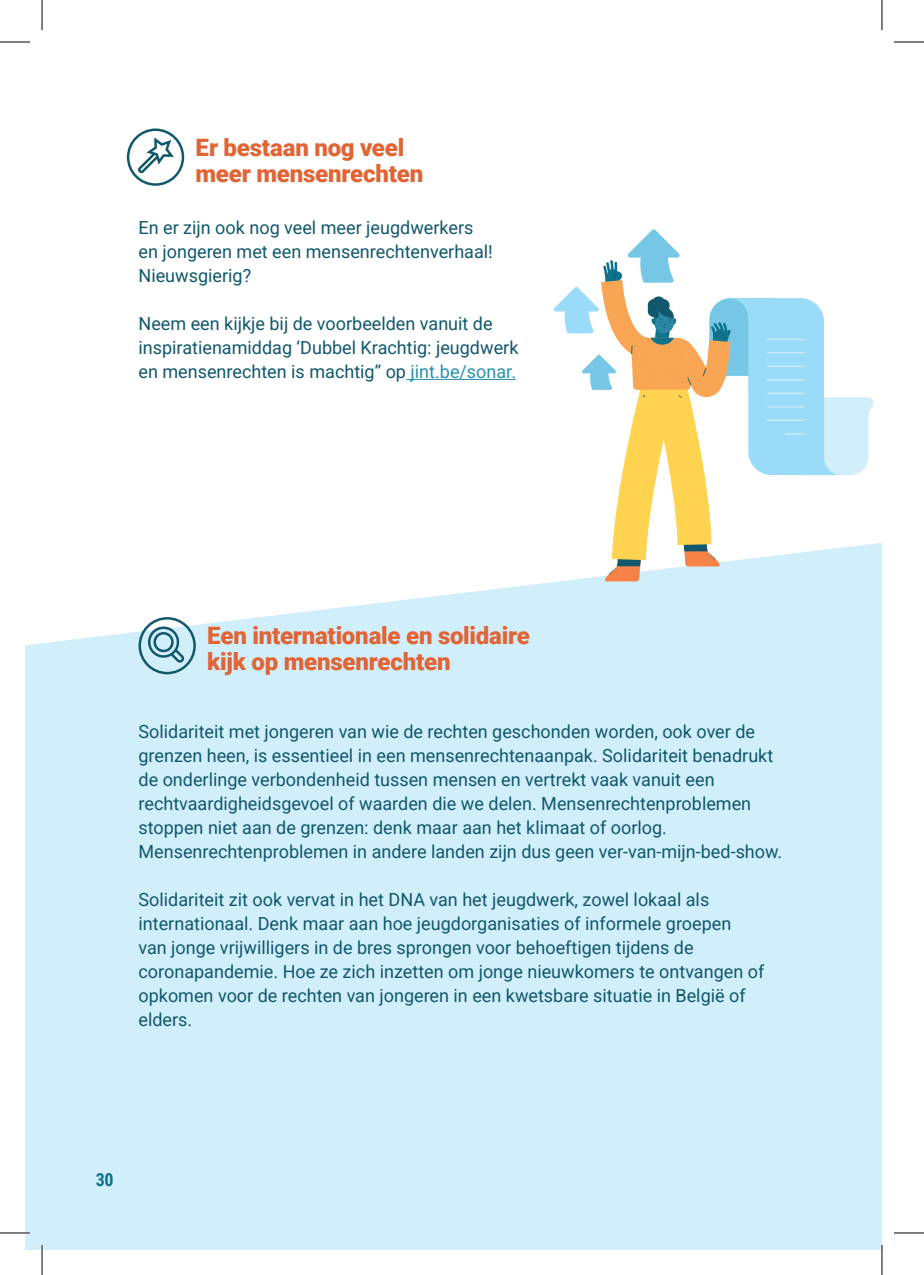
<style>
.page{position:relative;width:924px;height:1275px;background:#fff}
.page>*{position:absolute;margin:0;border:0;box-sizing:border-box;transform-origin:0 0}
.TITELS_BIJ_ICONEN{font:900 24px/26px "Roboto";letter-spacing:-.01em;color:#e16435}
.broodtekst{font:18px/24px "Roboto";color:#11586c}
.t1{font:700 18px "Roboto Condensed";color:#0e738b}
.s1{color:#2791ae}
</style>
<div class="page">
<div style="left:25px;top:543px;width:856px;height:707px;background:#d1eefb"></div>
<hr style="left:406px;top:379px;width:110px;height:1px;background:#2791ae">
<svg style="left:553px;top:229px;width:321px;height:352px"></svg>
<svg style="left:127px;top:128px;width:57px;height:58px"></svg>
<svg style="left:138px;top:617px;width:58px;height:57px;background:#a6c9d6"></svg>
<hr style="left:0;top:1231px;width:30px;height:3px;background:#fff">
<hr style="left:41px;top:1245px;width:2px;height:30px;background:#fff">
<hr style="left:880px;top:1245px;width:2px;height:30px;background:#fff">
<hr style="left:0;top:42px;width:30px;height:1px;background:#000">
<hr style="left:893px;top:42px;width:30px;height:1px;background:#000">
<hr style="left:0;top:1232px;width:30px;height:1px;background:#000">
<hr style="left:893px;top:1232px;width:30px;height:1px;background:#000">
<hr style="left:42px;top:0;width:1px;height:30px;background:#000">
<hr style="left:42px;top:1245px;width:1px;height:30px;background:#000">
<hr style="left:881px;top:0;width:1px;height:30px;background:#000">
<hr style="left:881px;top:1245px;width:1px;height:30px;background:#000">
<p class="TITELS_BIJ_ICONEN" style="left:195px;top:134px;width:210px">Er bestaan nog veel</p>
<p class="TITELS_BIJ_ICONEN" style="left:195px;top:160px;width:229px">meer mensenrechten</p>
<p class="broodtekst" style="left:138px;top:215px;width:356px">En er zijn ook nog veel meer jeugdwerkers en jongeren met een mensenrechtenverhaal!<br>Nieuwsgierig?</p>
<p class="broodtekst" style="left:138px;top:311px;width:381px">Neem een kijkje bij de voorbeelden vanuit de inspiratienamiddag ‘Dubbel Krachtig: jeugdwerk en mensenrechten is machtig” op <span class="s1">jint.be/sonar.</span></p>
<p class="TITELS_BIJ_ICONEN" style="left:207px;top:622px;width:324px">Een internationale en solidaire kijk op mensenrechten</p>
<p class="broodtekst" style="left:138px;top:719px;width:645px">Solidariteit met jongeren van wie de rechten geschonden worden, ook over de grenzen heen, is essentieel in een mensenrechtenaanpak. Solidariteit benadrukt de onderlinge verbondenheid tussen mensen en vertrekt vaak vanuit een rechtvaardigheidsgevoel of waarden die we delen. Mensenrechtenproblemen stoppen niet aan de grenzen: denk maar aan het klimaat of oorlog.<br>Mensenrechtenproblemen in andere landen zijn dus geen ver-van-mijn-bed-show.</p>
<p class="broodtekst" style="left:138px;top:887px;width:627px">Solidariteit zit ook vervat in het DNA van het jeugdwerk, zowel lokaal als internationaal. Denk maar aan hoe jeugdorganisaties of informele groepen<br>van jonge vrijwilligers in de bres sprongen voor behoeftigen tijdens de coronapandemie. Hoe ze zich inzetten om jonge nieuwkomers te ontvangen of opkomen voor de rechten van jongeren in een kwetsbare situatie in België of elders.</p>
<p class="t1" style="left:96px;top:1167px;width:19px">30</p>
</div>
